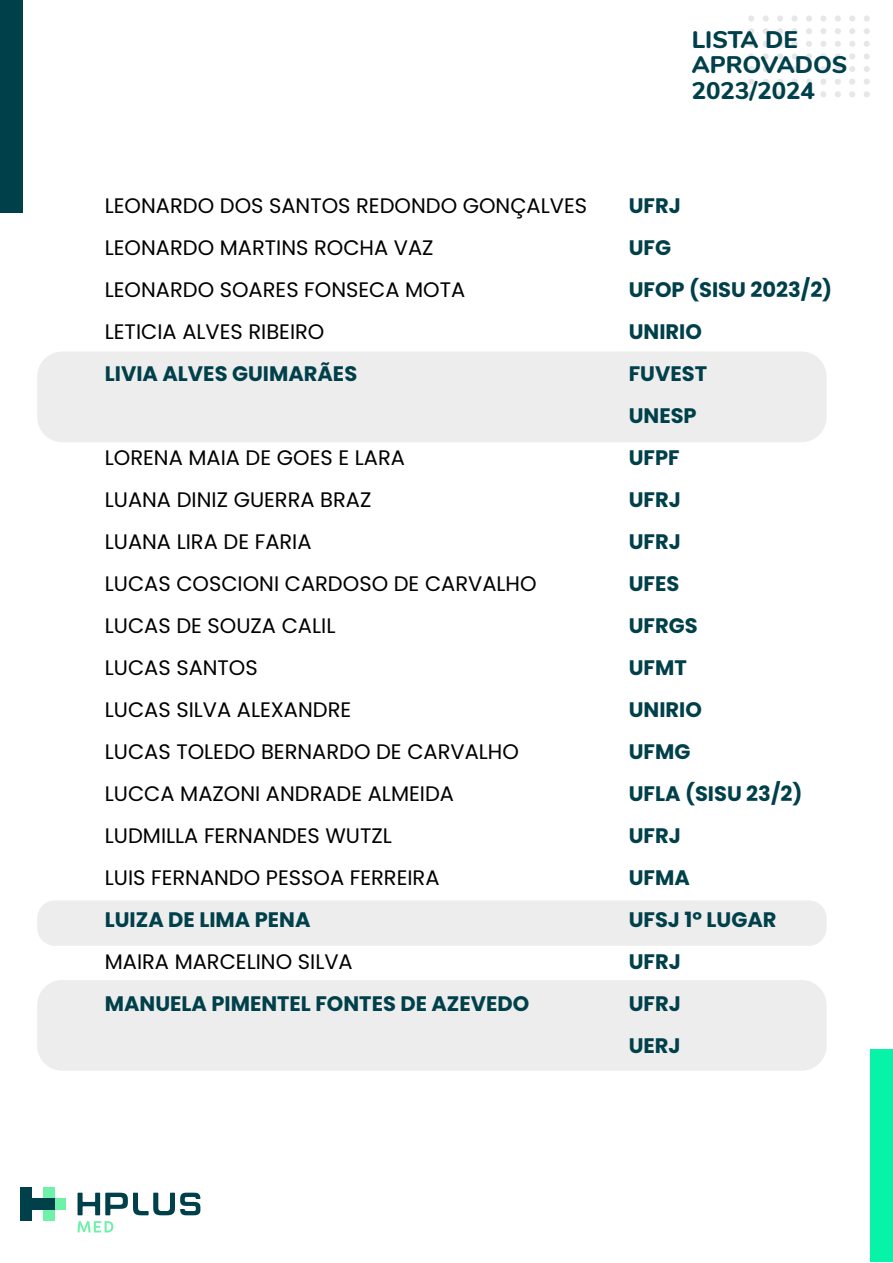
<style>
.page{position:relative;width:893px;height:1263px;background:#fff}
.page>*{position:absolute;margin:0;border:0;box-sizing:border-box;transform-origin:0 0}
.t1{font:800 24px/25.5px "Nunito";color:#00404a}
.t2{font:21px/42px "Poppins";color:#000}
.t3{font:700 21px/42px "Poppins";color:#00404a}
</style>
<div class="page">
<div style="left:37px;top:980px;width:790px;height:91px;background:#ededed;border-radius:25px"></div>
<div style="left:37px;top:351px;width:790px;height:91px;background:#ededed;border-radius:25px"></div>
<div style="left:37px;top:900px;width:790px;height:46px;background:#ededed;border-radius:18px"></div>
<div style="left:748px;top:15px;width:6px;height:7px;background:#e6e7e8;border-radius:50%"></div>
<div style="left:763px;top:15px;width:6px;height:7px;background:#e6e7e8;border-radius:50%"></div>
<div style="left:777px;top:15px;width:6px;height:7px;background:#e6e7e8;border-radius:50%"></div>
<div style="left:791px;top:15px;width:7px;height:7px;background:#e6e7e8;border-radius:50%"></div>
<div style="left:806px;top:15px;width:6px;height:7px;background:#e6e7e8;border-radius:50%"></div>
<div style="left:820px;top:15px;width:6px;height:7px;background:#e6e7e8;border-radius:50%"></div>
<div style="left:835px;top:15px;width:6px;height:7px;background:#e6e7e8;border-radius:50%"></div>
<div style="left:849px;top:15px;width:6px;height:7px;background:#e6e7e8;border-radius:50%"></div>
<div style="left:864px;top:15px;width:6px;height:7px;background:#e6e7e8;border-radius:50%"></div>
<svg style="left:748px;top:28px;width:6px;height:6px"></svg>
<svg style="left:763px;top:28px;width:6px;height:6px"></svg>
<svg style="left:777px;top:28px;width:6px;height:6px"></svg>
<div style="left:791px;top:28px;width:7px;height:6px;background:#e6e7e8;border-radius:50%"></div>
<svg style="left:806px;top:28px;width:6px;height:6px"></svg>
<svg style="left:820px;top:28px;width:6px;height:6px"></svg>
<svg style="left:835px;top:28px;width:6px;height:6px"></svg>
<svg style="left:849px;top:28px;width:6px;height:6px"></svg>
<svg style="left:864px;top:28px;width:6px;height:6px"></svg>
<svg style="left:748px;top:41px;width:6px;height:6px"></svg>
<svg style="left:763px;top:41px;width:6px;height:6px"></svg>
<svg style="left:777px;top:41px;width:6px;height:6px"></svg>
<div style="left:791px;top:41px;width:7px;height:6px;background:#e6e7e8;border-radius:50%"></div>
<svg style="left:806px;top:41px;width:6px;height:6px"></svg>
<svg style="left:820px;top:41px;width:6px;height:6px"></svg>
<svg style="left:835px;top:41px;width:6px;height:6px"></svg>
<svg style="left:849px;top:41px;width:6px;height:6px"></svg>
<svg style="left:864px;top:41px;width:6px;height:6px"></svg>
<svg style="left:748px;top:53px;width:6px;height:6px"></svg>
<svg style="left:763px;top:53px;width:6px;height:6px"></svg>
<svg style="left:777px;top:53px;width:6px;height:6px"></svg>
<div style="left:791px;top:53px;width:7px;height:6px;background:#e6e7e8;border-radius:50%"></div>
<svg style="left:806px;top:53px;width:6px;height:6px"></svg>
<svg style="left:820px;top:53px;width:6px;height:6px"></svg>
<svg style="left:835px;top:53px;width:6px;height:6px"></svg>
<svg style="left:849px;top:53px;width:6px;height:6px"></svg>
<svg style="left:864px;top:53px;width:6px;height:6px"></svg>
<svg style="left:748px;top:66px;width:6px;height:6px"></svg>
<svg style="left:763px;top:66px;width:6px;height:6px"></svg>
<svg style="left:777px;top:66px;width:6px;height:6px"></svg>
<div style="left:791px;top:66px;width:7px;height:6px;background:#e6e7e8;border-radius:50%"></div>
<svg style="left:806px;top:66px;width:6px;height:6px"></svg>
<svg style="left:820px;top:66px;width:6px;height:6px"></svg>
<svg style="left:835px;top:66px;width:6px;height:6px"></svg>
<svg style="left:849px;top:66px;width:6px;height:6px"></svg>
<svg style="left:864px;top:66px;width:6px;height:6px"></svg>
<svg style="left:748px;top:79px;width:6px;height:6px"></svg>
<svg style="left:763px;top:79px;width:6px;height:6px"></svg>
<svg style="left:777px;top:79px;width:6px;height:6px"></svg>
<div style="left:791px;top:79px;width:7px;height:6px;background:#e6e7e8;border-radius:50%"></div>
<svg style="left:806px;top:79px;width:6px;height:6px"></svg>
<svg style="left:820px;top:79px;width:6px;height:6px"></svg>
<svg style="left:835px;top:79px;width:6px;height:6px"></svg>
<svg style="left:849px;top:79px;width:6px;height:6px"></svg>
<svg style="left:864px;top:79px;width:6px;height:6px"></svg>
<svg style="left:748px;top:91px;width:6px;height:6px"></svg>
<svg style="left:763px;top:91px;width:6px;height:6px"></svg>
<svg style="left:777px;top:91px;width:6px;height:6px"></svg>
<div style="left:791px;top:91px;width:7px;height:6px;background:#e6e7e8;border-radius:50%"></div>
<svg style="left:806px;top:91px;width:6px;height:6px"></svg>
<svg style="left:820px;top:91px;width:6px;height:6px"></svg>
<svg style="left:835px;top:91px;width:6px;height:6px"></svg>
<svg style="left:849px;top:91px;width:6px;height:6px"></svg>
<svg style="left:864px;top:91px;width:6px;height:6px"></svg>
<div style="left:870px;top:1049px;width:22px;height:213px;background:#07f3a8"></div>
<div style="left:0;top:0;width:23px;height:213px;background:#00404a"></div>
<div style="left:55px;top:1198px;width:11px;height:12px;background:#70f1aa"></div>
<div style="left:43px;top:1187px;width:12px;height:11px;background:#70f1aa"></div>
<div style="left:43px;top:1210px;width:12px;height:11px;background:#70f1aa"></div>
<div style="left:43px;top:1198px;width:12px;height:12px;background:#00404a"></div>
<div style="left:32px;top:1198px;width:11px;height:12px;background:#00404a"></div>
<div style="left:20px;top:1187px;width:12px;height:11px;background:#00404a"></div>
<div style="left:20px;top:1198px;width:12px;height:12px;background:#00404a"></div>
<div style="left:20px;top:1210px;width:12px;height:11px;background:#00404a"></div>
<svg style="left:78px;top:1193px;width:122px;height:22px"></svg>
<svg style="left:77px;top:1221px;width:36px;height:11px"></svg>
<p class="t2" style="left:105px;top:185px;width:484px">LEONARDO DOS SANTOS REDONDO GONÇALVES<br>LEONARDO MARTINS ROCHA VAZ<br>LEONARDO SOARES FONSECA MOTA<br>LETICIA ALVES RIBEIRO</p>
<p class="t3" style="left:105px;top:353px;width:254px">LIVIA ALVES GUIMARÃES</p>
<p class="t2" style="left:105px;top:437px;width:433px">LORENA MAIA DE GOES E LARA<br>LUANA DINIZ GUERRA BRAZ<br>LUANA LIRA DE FARIA<br>LUCAS COSCIONI CARDOSO DE CARVALHO<br>LUCAS DE SOUZA CALIL<br>LUCAS SANTOS<br>LUCAS SILVA ALEXANDRE<br>LUCAS TOLEDO BERNARDO DE CARVALHO<br>LUCCA MAZONI ANDRADE ALMEIDA<br>LUDMILLA FERNANDES WUTZL<br>LUIS FERNANDO PESSOA FERREIRA</p>
<p class="t3" style="left:105px;top:899px;width:207px">LUIZA DE LIMA PENA</p>
<p class="t2" style="left:105px;top:941px;width:249px">MAIRA MARCELINO SILVA</p>
<p class="t3" style="left:105px;top:983px;width:426px">MANUELA PIMENTEL FONTES DE AZEVEDO</p>
<p class="t1" style="left:692px;top:25px;width:157px">LISTA DE<br>APROVADOS<br>2023/2024</p>
<p class="t3" style="left:629px;top:185px;width:205px">UFRJ<br>UFG<br>UFOP (SISU 2023/2)<br>UNIRIO<br>FUVEST<br>UNESP<br>UFPF<br>UFRJ<br>UFRJ<br>UFES<br>UFRGS<br>UFMT<br>UNIRIO<br>UFMG<br>UFLA (SISU 23/2)<br>UFRJ<br>UFMA<br>UFSJ 1º LUGAR<br>UFRJ<br>UFRJ<br>UERJ</p>
</div>
